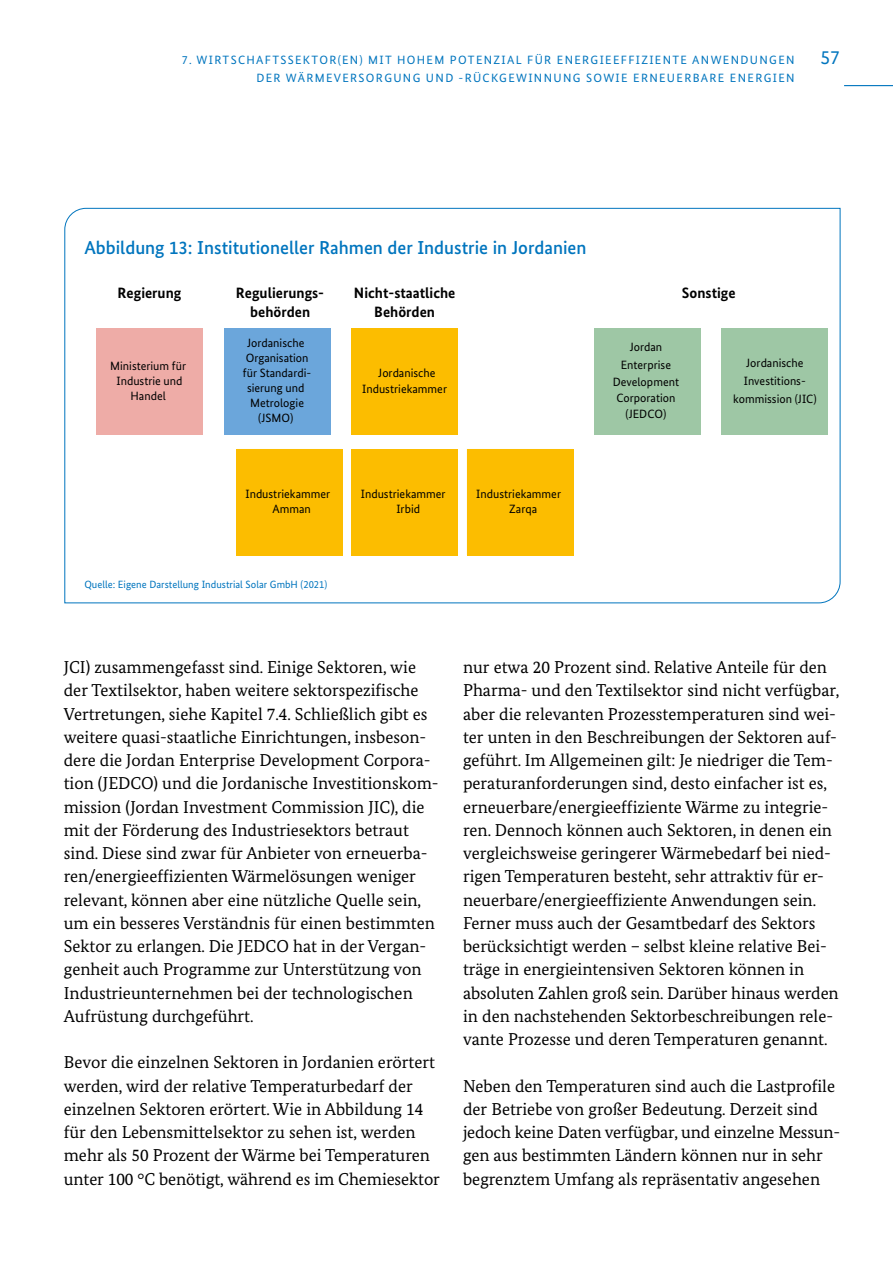
<style>
.page{position:relative;width:893px;height:1263px;background:#fff}
.page>*{position:absolute;margin:0;border:0;box-sizing:border-box;transform-origin:0 0}
.t1{font:19.5px "Bundes Sans";color:#0075be}
.t2{font:500 18.75px "Bundes Sans";color:#0075be}
.P{font:17.25px/23.2px "Bundes Serif";color:#000}
.t3{font:700 15px/18.8px "Bundes Sans";color:#000;text-align:center}
.t4{font:12px/15px "Bundes Sans";color:#000;text-align:center}
.t5{font:12px "Bundes Sans";letter-spacing:.11em;color:#0075be}
.t6{font:10.5px "Bundes Sans";color:#0075be}
</style>
<div class="page">
<svg style="left:64px;top:208px;width:777px;height:396px"></svg>
<hr style="left:844px;top:85px;width:49px;height:1px;background:#0075be">
<p class="t5" style="left:182px;top:53px;width:614px">7. WIRTSCHAFTSSEKTOR(EN) MIT HOHEM POTENZIAL FÜR ENERGIEEFFIZIENTE ANWENDUNGEN</p>
<p class="t1" style="left:820px;top:46px;width:21px">57</p>
<p class="t5" style="left:256px;top:71px;width:540px">DER WÄRMEVERSORGUNG UND -RÜCKGEWINNUNG SOWIE ERNEUERBARE ENERGIEN</p>
<p class="t2" style="left:84px;top:237px;width:504px">Abbildung 13: Institutioneller Rahmen der Industrie in Jordanien</p>
<p class="t3" style="left:118px;top:284px;width:65px">Regierung</p>
<p class="t4" style="left:110px;top:358px;width:77px">Ministerium für<br>Industrie und<br>Handel</p>
<p class="t3" style="left:236px;top:283px;width:90px">Regulierungs&shy;behörden</p>
<p class="t4" style="left:243px;top:336px;width:70px">Jordanische<br>Organisation für Standardi&shy;sierung und<br>Metrologie (JSMO)</p>
<p class="t3" style="left:354px;top:283px;width:103px">Nicht-staatliche<br>Behörden</p>
<p class="t3" style="left:682px;top:283px;width:55px">Sonstige</p>
<p class="t4" style="left:362px;top:366px;width:86px">Jordanische<br>Industriekammer</p>
<p class="t4" style="left:621px;top:338px;width:52px;line-height:17.9px">Jordan<br>Enterprise</p>
<p class="t4" style="left:613px;top:373px;width:68px;line-height:16.4px">Development<br>Corporation (JEDCO)</p>
<p class="t4" style="left:733px;top:354px;width:85px;line-height:17.9px">Jordanische<br>Investitions&shy;kommission (JIC)</p>
<p class="t4" style="left:272px;top:487px;width:59px;text-align:left;text-indent:-27px">Industriekammer<br>Amman</p>
<p class="t4" style="left:396px;top:487px;width:51px;text-align:left;text-indent:-36px">Industriekammer<br>Irbid</p>
<p class="t4" style="left:509px;top:487px;width:53px;text-align:left;text-indent:-33px">Industriekammer<br>Zarqa</p>
<p class="t6" style="left:84px;top:579px;width:244px">Quelle: Eigene Darstellung Industrial Solar GmbH (2021)</p>
<p class="P" style="left:64px;top:655px;width:376px">JCI) zusammengefasst sind. Einige Sektoren, wie der Textilsektor, haben weitere sektorspezifische Vertretungen, siehe Kapitel 7.4. Schließlich gibt es weitere quasi-staatliche Einrichtungen, insbeson&shy;dere die Jordan Enterprise Development Corpora&shy;tion (JEDCO) und die Jordanische Investitionskom&shy;mission (Jordan Investment Commission JIC), die mit der Förderung des Industriesektors betraut sind. Diese sind zwar für Anbieter von erneuerba&shy;ren/energieeffizienten Wärmelösungen weniger relevant, können aber eine nützliche Quelle sein, um ein besseres Verständnis für einen bestimmten Sektor zu erlangen. Die JEDCO hat in der Vergan&shy;genheit auch Programme zur Unterstützung von Industrieunternehmen bei der technologischen Aufrüstung durchgeführt.</p>
<p class="P" style="left:64px;top:1050px;width:378px">Bevor die einzelnen Sektoren in Jordanien erörtert werden, wird der relative Temperaturbedarf der einzelnen Sektoren erörtert. Wie in Abbildung 14 für den Lebensmittelsektor zu sehen ist, werden mehr als 50 Prozent der Wärme bei Temperaturen unter 100 °C benötigt, während es im Chemiesektor</p>
<p class="P" style="left:463px;top:655px;width:378px">nur etwa 20 Prozent sind. Relative Anteile für den Pharma- und den Textilsektor sind nicht verfügbar, aber die relevanten Prozesstemperaturen sind wei&shy;ter unten in den Beschreibungen der Sektoren auf&shy;geführt. Im Allgemeinen gilt: Je niedriger die Tem&shy;peraturanforderungen sind, desto einfacher ist es, erneuerbare/energieeffiziente Wärme zu integrie&shy;ren. Dennoch können auch Sektoren, in denen ein vergleichsweise geringerer Wärmebedarf bei nied&shy;rigen Temperaturen besteht, sehr attraktiv für er-- neuerbare/energieeffiziente Anwendungen sein.<br>Ferner muss auch der Gesamtbedarf des Sektors berücksichtigt werden – selbst kleine relative Bei&shy;träge in energieintensiven Sektoren können in absoluten Zahlen groß sein. Darüber hinaus werden in den nachstehenden Sektorbeschreibungen rele&shy;vante Prozesse und deren Temperaturen genannt.</p>
<p class="P" style="left:463px;top:1074px;width:379px">Neben den Temperaturen sind auch die Lastprofile der Betriebe von großer Bedeutung. Derzeit sind jedoch keine Daten verfügbar, und einzelne Messun&shy;gen aus bestimmten Ländern können nur in sehr begrenztem Umfang als repräsentativ angesehen</p>
</div>
